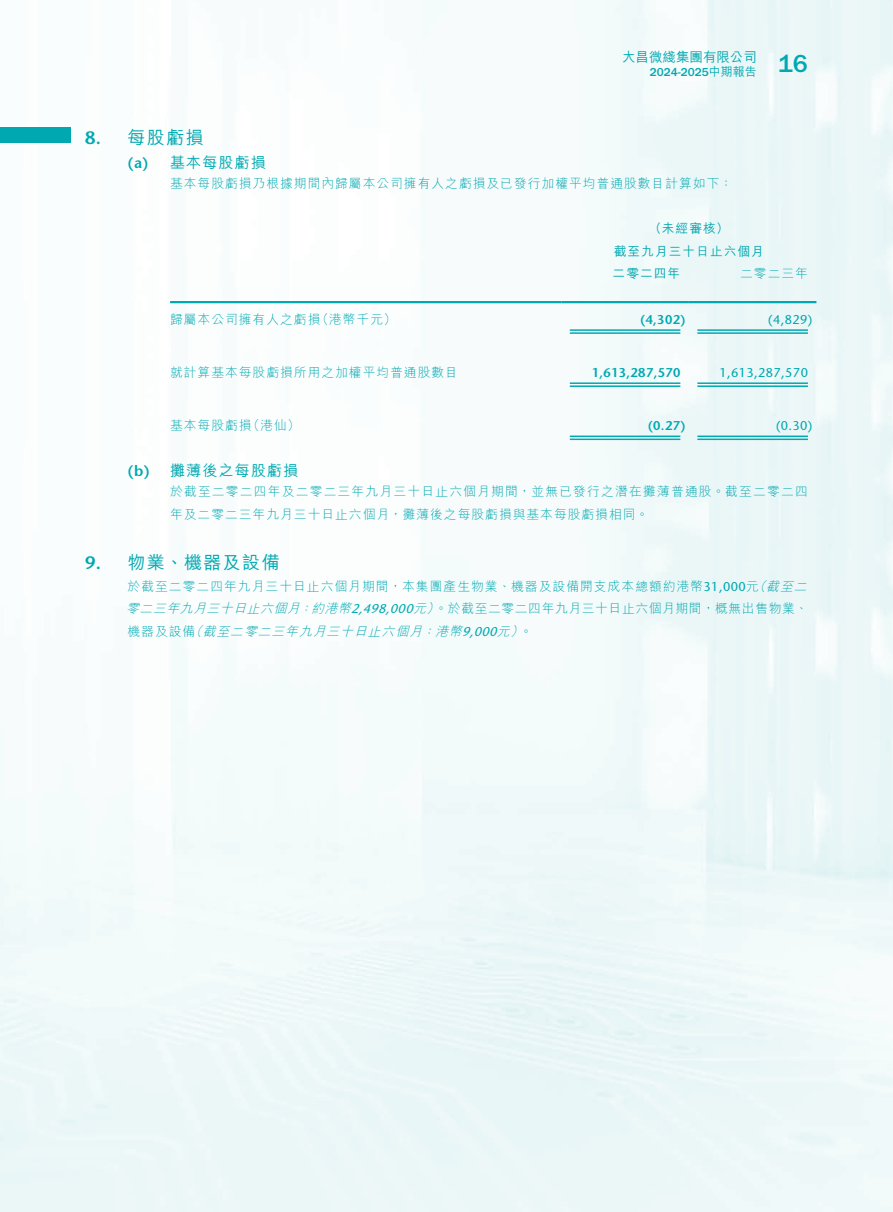
<style>
.page{position:relative;width:893px;height:1212px;background:#fff}
.page>*{position:absolute;margin:0;border:0;box-sizing:border-box;transform-origin:0 0}
.t1{font:500 18px "M Hei HK";letter-spacing:.08em;color:#00a9b1}
.t2{font:600 18px "Stone Sans Std";color:#00a9b1}
.t3{font:500 15px "M Hei HK";letter-spacing:.08em;color:#00a9b1}
.t4{font:600 15px "Stone Sans Std";color:#00a9b1}
.t5{font:500 13.5px "M Hei HK";color:#00a9b1}
.t6{font:300 12.75px/22.5px "M Hei HK";letter-spacing:.08em;color:#00a9b1}
.t7{font:italic 300 12.75px "M Hei HK";color:#00a9b1}
.t8{font:500 12.75px "Stone Sans Std";letter-spacing:.03em;color:#00a9b1}
.t9{font:600 12.75px "Stone Sans Std";letter-spacing:.03em;color:#00a9b1}
.t10{font:500 12.75px/22.5px "M Hei HK";letter-spacing:.08em;color:#00a9b1;text-align:center}
.t11{font:italic 500 12.75px "Stone Sans Std";color:#00a9b1}
.t12{font:500 12px "ITC Franklin Gothic Std";color:#00a9b1}
.s1{font-family:"ITC Franklin Gothic Std";font-size:25.5px}
.s2{font-family:"M Hei HK"}
.s3{font-family:"Stone Sans Std";font-weight:500}
.s4{font-style:italic}
.s5{font-style:normal}
</style>
<div class="page">
<img style="left:0;top:0;width:893px;height:1212px">
<div style="left:0;top:128px;width:70px;height:15px;background:#00a9b1"></div>
<hr style="left:170px;top:301px;width:391px;height:2px;background:#00a9b1">
<hr style="left:561px;top:301px;width:128px;height:2px;background:#00a9b1">
<hr style="left:689px;top:301px;width:127px;height:2px;background:#00a9b1">
<hr style="left:570px;top:329px;width:110px;height:2px;background:#00a9b1">
<hr style="left:570px;top:332px;width:110px;height:2px;background:#00a9b1">
<hr style="left:697px;top:329px;width:111px;height:2px;background:#00a9b1">
<hr style="left:697px;top:332px;width:111px;height:2px;background:#00a9b1">
<hr style="left:570px;top:382px;width:110px;height:2px;background:#00a9b1">
<hr style="left:570px;top:385px;width:110px;height:2px;background:#00a9b1">
<hr style="left:697px;top:382px;width:111px;height:2px;background:#00a9b1">
<hr style="left:697px;top:385px;width:111px;height:2px;background:#00a9b1">
<hr style="left:570px;top:435px;width:110px;height:2px;background:#00a9b1">
<hr style="left:570px;top:438px;width:110px;height:2px;background:#00a9b1">
<hr style="left:697px;top:435px;width:111px;height:2px;background:#00a9b1">
<hr style="left:697px;top:438px;width:111px;height:2px;background:#00a9b1">
<h1 class="t2" style="left:85px;top:127px;width:18px">8.</h1>
<h1 class="t2" style="left:85px;top:551px;width:18px">9.</h1>
<h1 class="t1" style="left:128px;top:124px;width:78px">每股虧損</h1>
<p class="t4" style="left:128px;top:153px;width:23px">a( )</p>
<p class="t3" style="left:170px;top:151px;width:97px">基本每股虧損</p>
<p class="t5" style="left:622px;top:47px;width:187px">大昌微綫集團有限公司 <span class="s1">16</span></p>
<p class="t12" style="left:650px;top:65px;width:109px">2024-2025<span class="s2">中期報告</span></p>
<p class="t6" style="left:170px;top:172px;width:564px">基本每股虧損乃根據期間內歸屬本公司擁有人之虧損及已發行加權平均普通股數目計算如下：</p>
<p class="t10" style="left:614px;top:216px;width:152px">（未經審核(<br>截至九月三十日止六個月</p>
<p class="t6" style="left:740px;top:262px;width:69px">二零二三年</p>
<p class="t10" style="left:613px;top:261px;width:69px">二零二四年</p>
<p class="t4" style="left:128px;top:462px;width:24px">b( )</p>
<p class="t6" style="left:170px;top:308px;width:152px">歸屬本公司擁有人之虧損</p>
<p class="t6" style="left:316px;top:308px;width:82px">（港幣千元(</p>
<p class="t6" style="left:170px;top:361px;width:289px">就計算基本每股虧損所用之加權平均普通股數目</p>
<p class="t6" style="left:247px;top:414px;width:54px">（港仙(</p>
<p class="t6" style="left:170px;top:414px;width:83px">基本每股虧損</p>
<p class="t3" style="left:170px;top:459px;width:130px">攤薄後之每股虧損</p>
<p class="t9" style="left:640px;top:312px;width:47px">)4,302(</p>
<p class="t8" style="left:768px;top:312px;width:46px">)4,829(</p>
<p class="t9" style="left:592px;top:365px;width:90px">1,613,287,570</p>
<p class="t8" style="left:719px;top:365px;width:90px">1,613,287,570</p>
<p class="t9" style="left:648px;top:418px;width:39px">)0.27(</p>
<p class="t8" style="left:776px;top:418px;width:38px">)0.30(</p>
<p class="t6" style="left:170px;top:480px;width:639px">於截至二零二四年及二零二三年九月三十日止六個月期間，並無已發行之潛在攤薄普通股。截至二零二四年及二零二三年九月三十日止六個月，攤薄後之每股虧損與基本每股虧損相同。</p>
<h1 class="t1" style="left:128px;top:549px;width:154px">物業、機器及設備</h1>
<p class="t6" style="left:426px;top:574px;width:383px;text-indent:-299px">於截至二零二四年九月三十日止六個月期間，本集團產生物業、機器及設備開支成本總額約港幣<span class="s3">31,000</span> <span class="s4">（</span>元<br><span class="s4">）</span>。於截至二零二四年九月三十日止六個月期間，概無出售物業、</p>
<p class="t7" style="left:766px;top:577px;width:46px">截至二</p>
<p class="t7" style="left:311px;top:600px;width:46px">約港幣</p>
<p class="t7" style="left:126px;top:600px;width:179px">零二三年九月三十日止六個月</p>
<p class="t7" style="left:413px;top:600px;width:19px">元</p>
<p class="t11" style="left:351px;top:601px;width:67px">2,498,000</p>
<p class="t7" style="left:299px;top:600px;width:19px">：</p>
<p class="t7" style="left:190px;top:622px;width:19px">（</p>
<p class="t7" style="left:510px;top:622px;width:19px">(</p>
<p class="t7" style="left:435px;top:622px;width:33px">港幣</p>
<p class="t7" style="left:203px;top:622px;width:225px">截至二零二三年九月三十日止六個月</p>
<p class="t6" style="left:128px;top:619px;width:69px">機器及設備</p>
<p class="t7" style="left:497px;top:622px;width:37px">元<span class="s5">。</span></p>
<p class="t11" style="left:462px;top:624px;width:40px">9,000</p>
<p class="t7" style="left:422px;top:622px;width:19px">：</p>
</div>
